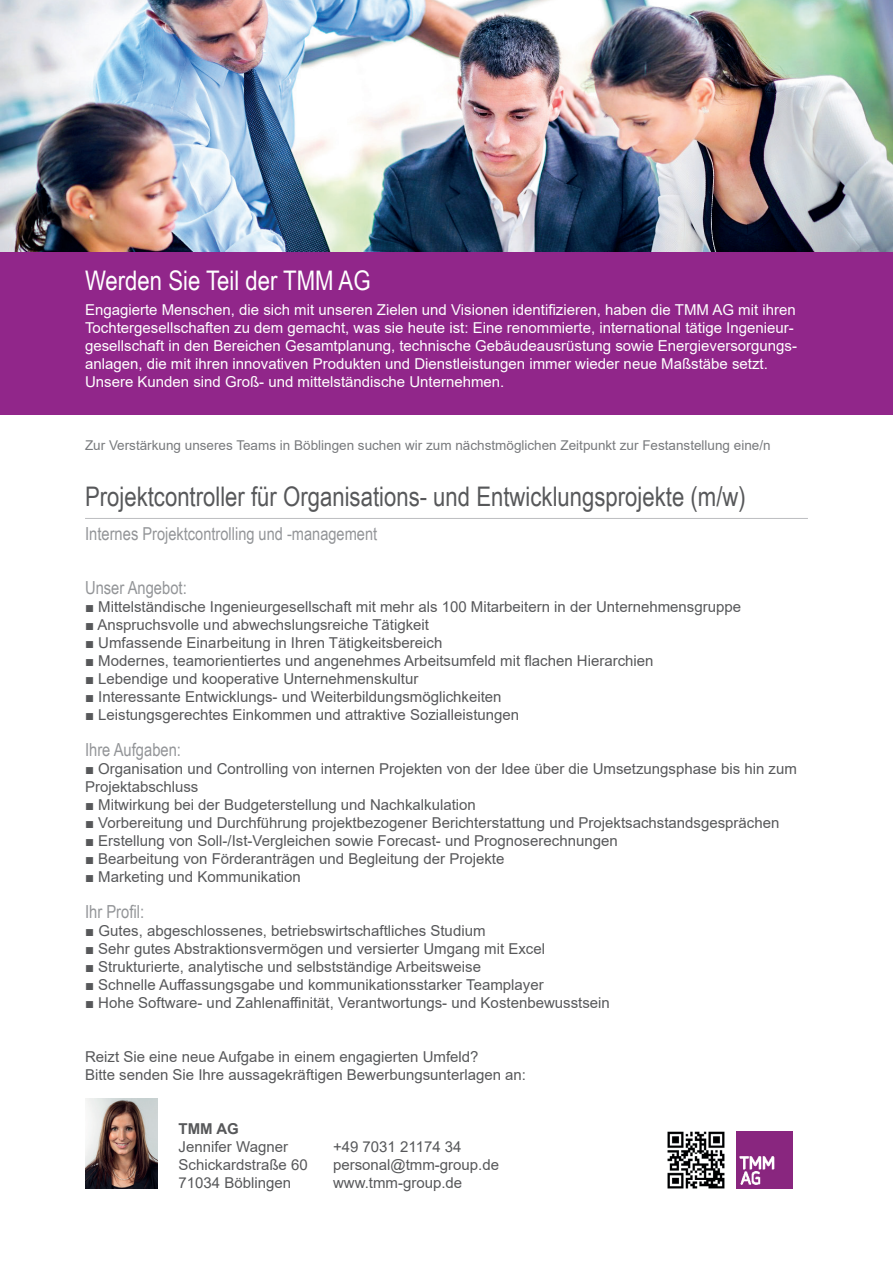
<style>
.page{position:relative;width:893px;height:1263px;background:#fff}
.page>*{position:absolute;margin:0;border:0;box-sizing:border-box;transform-origin:0 0}
.t1{font:27px "Arial Narrow";color:#57585a}
.t2{font:27px "Arial Narrow";color:#fff}
.t3{font:18px "Arial Narrow";color:#939598}
.t4{font:17.85px "Arial Narrow";color:#939598}
.t5{font:15px/18px "Arial";color:#57585a}
.t6{font:15px/18px "Arial";color:#fff}
.t7{font:700 15px "Arial";color:#57585a}
.t8{font:13.5px "Arial";color:#787a7d}
.s1{font-size:18px}
</style>
<div class="page">
<img style="left:0;top:0;width:893px;height:252px">
<div style="left:0;top:252px;width:893px;height:162px;background:#91268a"></div>
<img style="left:85px;top:1098px;width:72px;height:90px">
<img style="left:736px;top:1132px;width:57px;height:56px">
<img style="left:667px;top:1132px;width:57px;height:56px">
<hr style="left:85px;top:518px;width:723px;height:1px;background:#bcbdc0">
<h1 class="t2" style="left:85px;top:260px;width:287px">Werden Sie Teil der TMM AG</h1>
<p class="t6" style="left:85px;top:300px;width:714px">Engagierte Menschen, die sich mit unseren Zielen und Visionen identifizieren, haben die TMM AG mit ihren Tochtergesellschaften zu dem gemacht, was sie heute ist: Eine renommierte, international tätige Ingenieur&shy;gesellschaft in den Bereichen Gesamtplanung, technische Gebäudeausrüstung sowie Energieversorgungs&shy;anlagen, die mit ihren innovativen Produkten und Dienstleistungen immer wieder neue Maßstäbe setzt.<br>Unsere Kunden sind Groß- und mittelständische Unternehmen.</p>
<p class="t8" style="left:85px;top:436px;width:687px">Zur Verstärkung unseres Teams in Böblingen suchen wir zum nächstmöglichen Zeitpunkt zur Festanstellung eine/n</p>
<h1 class="t1" style="left:85px;top:476px;width:662px">Projektcontroller für Organisations- und Entwicklungsprojekte (m/w)</h1>
<p class="t4" style="left:85px;top:521px;width:294px"><span class="s1">Internes</span> Projektcontrolling und -management</p>
<p class="t3" style="left:85px;top:574px;width:103px">Unser Angebot:</p>
<p class="t5" style="left:85px;top:598px;width:657px">■ Mittelständische Ingenieurgesellschaft mit mehr als 100 Mitarbeitern in der Unternehmensgruppe</p>
<p class="t5" style="left:85px;top:616px;width:345px">■ Anspruchsvolle und abwechslungsreiche Tätigkeit</p>
<p class="t5" style="left:85px;top:634px;width:359px">■ Umfassende Einarbeitung in Ihren Tätigkeitsbereich</p>
<p class="t5" style="left:85px;top:652px;width:570px">■ Modernes, teamorientiertes und angenehmes Arbeitsumfeld mit flachen Hierarchien</p>
<p class="t5" style="left:85px;top:670px;width:335px">■ Lebendige und kooperative Unternehmenskultur</p>
<p class="t5" style="left:85px;top:688px;width:418px">■ Interessante Entwicklungs- und Weiterbildungsmöglichkeiten</p>
<p class="t5" style="left:85px;top:706px;width:436px">■ Leistungsgerechtes Einkommen und attraktive Sozialleistungen</p>
<p class="t3" style="left:85px;top:736px;width:98px">Ihre Aufgaben:</p>
<p class="t5" style="left:85px;top:760px;width:713px">■ Organisation und Controlling von internen Projekten von der Idee über die Umsetzungsphase bis hin zum<br>Projektabschluss</p>
<p class="t5" style="left:85px;top:796px;width:392px">■ Mitwirkung bei der Budgeterstellung und Nachkalkulation</p>
<p class="t5" style="left:85px;top:814px;width:696px">■ Vorbereitung und Durchführung projektbezogener Berichterstattung und Projektsachstandsgesprächen</p>
<p class="t5" style="left:85px;top:832px;width:534px">■ Erstellung von Soll-/Ist-Vergleichen sowie Forecast- und Prognoserechnungen</p>
<p class="t5" style="left:85px;top:850px;width:421px">■ Bearbeitung von Förderanträgen und Begleitung der Projekte</p>
<p class="t5" style="left:85px;top:868px;width:217px">■ Marketing und Kommunikation</p>
<p class="t3" style="left:85px;top:898px;width:61px">Ihr Profil:</p>
<p class="t5" style="left:85px;top:922px;width:402px">■ Gutes, abgeschlossenes, betriebswirtschaftliches Studium</p>
<p class="t5" style="left:85px;top:940px;width:462px">■ Sehr gutes Abstraktionsvermögen und versierter Umgang mit Excel</p>
<p class="t5" style="left:85px;top:958px;width:397px">■ Strukturierte, analytische und selbstständige Arbeitsweise</p>
<p class="t5" style="left:85px;top:976px;width:460px">■ Schnelle Auffassungsgabe und kommunikationsstarker Teamplayer</p>
<p class="t5" style="left:85px;top:994px;width:526px">■ Hohe Software- und Zahlenaffinität, Verantwortungs- und Kostenbewusstsein</p>
<p class="t5" style="left:85px;top:1048px;width:443px">Reizt Sie eine neue Aufgabe in einem engagierten Umfeld?<br>Bitte senden Sie Ihre aussagekräftigen Bewerbungsunterlagen an:</p>
<p class="t7" style="left:179px;top:1118px;width:62px">TMM AG</p>
<p class="t5" style="left:179px;top:1138px;width:131px">Jennifer Wagner<br>Schickardstraße 60<br>71034 Böblingen</p>
<p class="t5" style="left:333px;top:1138px;width:168px">+49 7031 21174 34 personal@tmm-group.de www.tmm-group.de</p>
</div>
